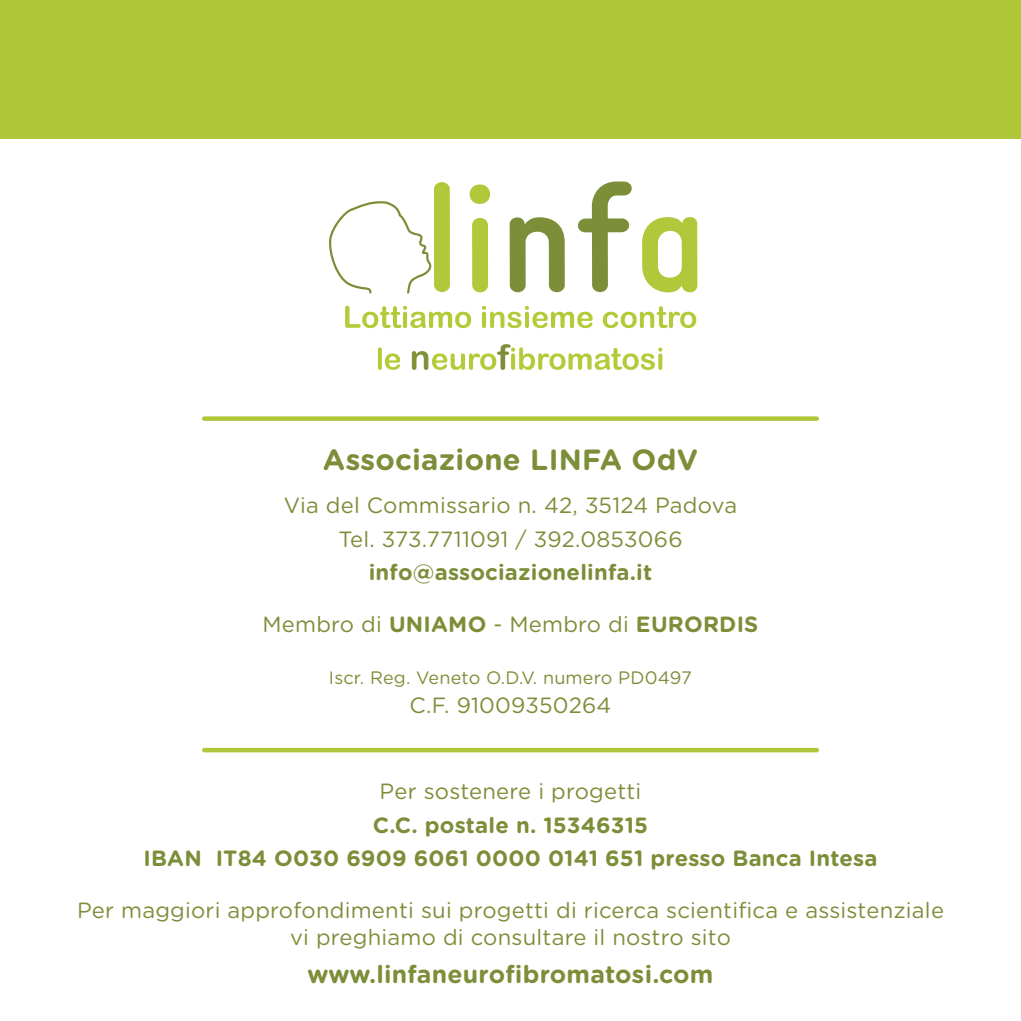
<style>
.page{position:relative;width:1021px;height:1021px;background:#fff}
.page>*{position:absolute;margin:0;border:0;box-sizing:border-box;transform-origin:0 0}
.t1{font:700 29.25px "Gotham Rounded";letter-spacing:.01em;color:#7d8e39}
.t2{font:700 24.75px "Gotham Rounded";letter-spacing:.01em;color:#7d8e39}
.t3{font:22.05px/33.8px "Gotham Rounded";letter-spacing:.01em;color:#7d8e39;text-align:center}
.t4{font:700 22.05px/33.8px "Gotham Rounded";letter-spacing:.01em;color:#7d8e39;text-align:center}
.t5{font:18px "Gotham Rounded";letter-spacing:.01em;color:#7d8e39}
.s1{font-weight:700}
</style>
<div class="page">
<div style="left:0;top:0;width:1020px;height:138px;background:#b0c739"></div>
<div style="left:204px;top:747px;width:612px;height:5px;background:#b0c739"></div>
<div style="left:204px;top:416px;width:612px;height:5px;background:#b0c739"></div>
<svg style="left:469px;top:184px;width:22px;height:108px"></svg>
<svg style="left:509px;top:217px;width:55px;height:75px"></svg>
<svg style="left:578px;top:181px;width:54px;height:111px"></svg>
<svg style="left:642px;top:217px;width:55px;height:76px"></svg>
<svg style="left:329px;top:182px;width:121px;height:111px"></svg>
<svg style="left:345px;top:306px;width:126px;height:22px"></svg>
<svg style="left:482px;top:306px;width:110px;height:22px"></svg>
<svg style="left:603px;top:306px;width:93px;height:22px"></svg>
<svg style="left:378px;top:347px;width:22px;height:23px"></svg>
<svg style="left:412px;top:344px;width:250px;height:26px"></svg>
<h1 class="t1" style="left:323px;top:438px;width:376px">Associazione LINFA OdV</h1>
<p class="t3" style="left:284px;top:487px;width:454px">Via del Commissario n. 42, 35124 Padova<br>Tel. 373.7711091 / 392.0853066</p>
<p class="t4" style="left:369px;top:555px;width:285px">info@associazionelinfa.it</p>
<p class="t3" style="left:262px;top:606px;width:497px">Membro di <span class="s1">UNIAMO</span> - Membro di <span class="s1">EURORDIS</span></p>
<p class="t5" style="left:329px;top:665px;width:364px">Iscr. Reg. Veneto O.D.V. numero PD0497</p>
<p class="t3" style="left:409px;top:687px;width:203px">C.F. 91009350264</p>
<p class="t3" style="left:379px;top:773px;width:263px">Per sostenere i progetti</p>
<p class="t4" style="left:143px;top:807px;width:735px">C.C. postale n. 15346315<br>IBAN IT84 O030 6909 6061 0000 0141 651 presso Banca Intesa</p>
<p class="t3" style="left:77px;top:895px;width:868px;line-height:27px">Per maggiori approfondimenti sui progetti di ricerca scientifica e assistenziale vi preghiamo di consultare il nostro sito</p>
<p class="t2" style="left:307px;top:956px;width:407px">www.linfaneurofibromatosi.com</p>
</div>
